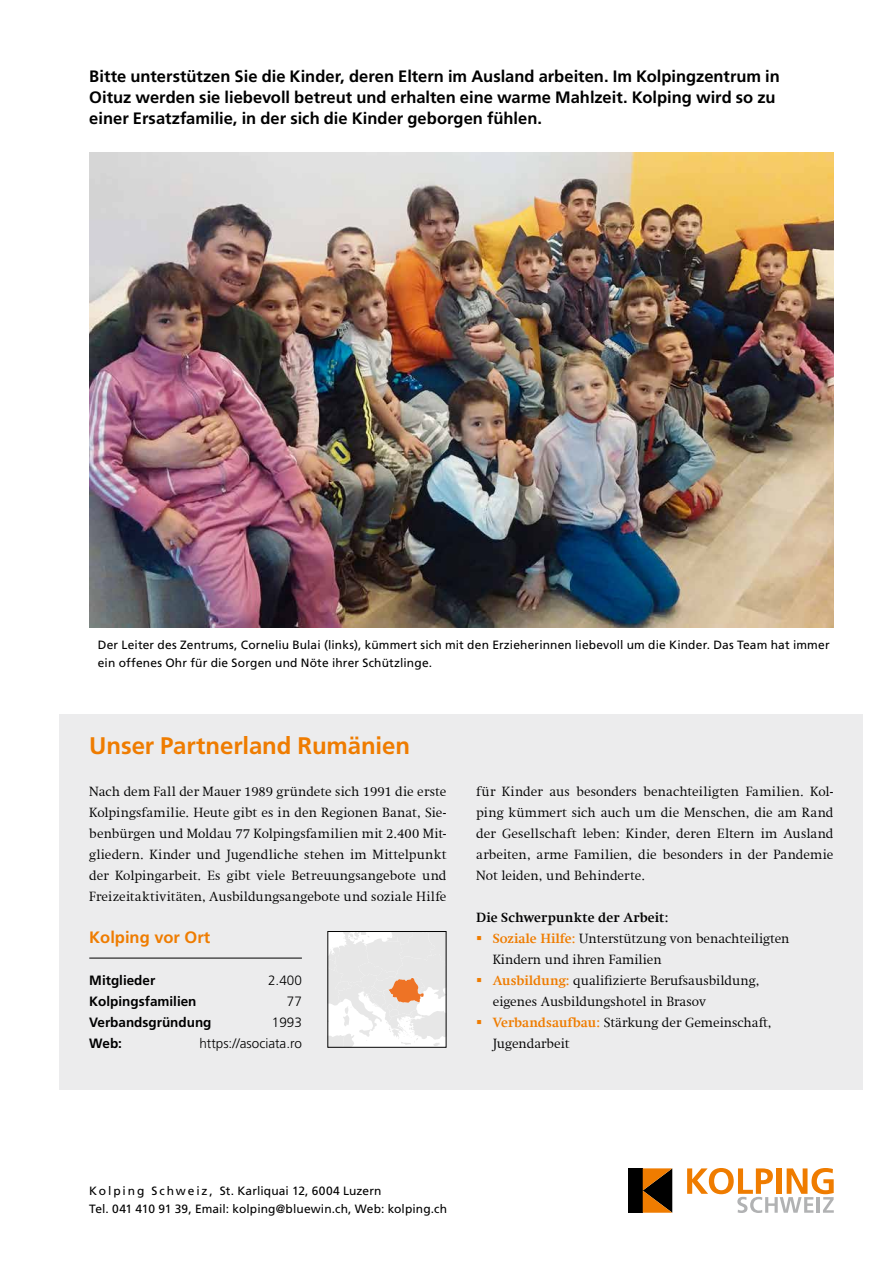
<style>
.page{position:relative;width:893px;height:1263px;background:#fff}
.page>*{position:absolute;margin:0;border:0;box-sizing:border-box;transform-origin:0 0}
.t1{font:700 24px "Frutiger LT Std";letter-spacing:-.005em;color:#ef7c00}
.t2{font:700 16.5px/21px "Frutiger LT Std";color:#000}
.t3{font:700 16.5px "Frutiger LT Std";color:#ef7c00}
.t4{font:300 13.5px/21px "Swift Com";color:#000}
.t5{font:700 13.5px "Frutiger LT Std";color:#000}
.t6{font:300 13.5px "Frutiger LT Std";color:#000}
.t7{font:700 13.5px "Swift Com";letter-spacing:.01em;color:#000}
.t8{font:12px/18px "Frutiger LT Std";letter-spacing:.01em;color:#000}
.s1{color:#ef7c00}
.s2{font-weight:700;color:#ef7c00}
</style>
<div class="page">
<div style="left:60px;top:714px;width:803px;height:376px;background:#ececed"></div>
<img style="left:89px;top:152px;width:744px;height:476px">
<hr style="left:89px;top:958px;width:213px;height:1px;background:#000">
<svg style="left:329px;top:931px;width:118px;height:117px"></svg>
<div style="left:327px;top:931px;width:119px;height:117px;border:1px solid #000"></div>
<div style="left:628px;top:1168px;width:15px;height:45px;background:#000"></div>
<svg style="left:643px;top:1168px;width:29px;height:45px"></svg>
<svg style="left:687px;top:1168px;width:147px;height:45px"></svg>
<p class="t2" style="left:89px;top:65px;width:692px">Bitte unterstützen Sie die Kinder, deren Eltern im Ausland arbeiten. Im Kolpingzentrum in<br>Oituz werden sie liebevoll betreut und erhalten eine warme Mahlzeit. Kolping wird so zu einer Ersatzfamilie, in der sich die Kinder geborgen fühlen.</p>
<p class="t8" style="left:98px;top:635px;width:733px">Der Leiter des Zentrums, Corneliu Bulai (links), kümmert sich mit den Erzieherinnen liebevoll um die Kinder. Das Team hat immer ein offenes Ohr für die Sorgen und Nöte ihrer Schützlinge.</p>
<h1 class="t1" style="left:89px;top:731px;width:322px">Unser Partnerland Rumänien</h1>
<p class="t4" style="left:89px;top:781px;width:359px;text-align:justify">Nach dem Fall der Mauer 1989 gründete sich 1991 die erste Kolpingsfamilie. Heute gibt es in den Regionen Banat, Sie&shy;benbürgen und Moldau 77 Kolpingsfamilien mit 2.400 Mit&shy;gliedern. Kinder und Jugendliche stehen im Mittelpunkt der Kolpingarbeit. Es gibt viele Betreuungsangebote und Freizeitaktivitäten, Ausbildungsangebote und soziale Hilfe</p>
<p class="t4" style="left:476px;top:781px;width:359px;text-align:justify">für Kinder aus besonders benachteiligten Familien. Kol&shy;ping kümmert sich auch um die Menschen, die am Rand der Gesellschaft leben: Kinder, deren Eltern im Ausland arbeiten, arme Familien, die besonders in der Pandemie Not leiden, und Behinderte.</p>
<p class="t7" style="left:476px;top:909px;width:194px">Die Schwerpunkte der Arbeit:</p>
<p class="t4" style="left:493px;top:928px;width:298px;text-indent:-16px"><span class="s1">▪</span> <span class="s2">Soziale Hilfe:</span> Unterstützung von benachteiligten<br>Kindern und ihren Familien</p>
<p class="t4" style="left:493px;top:970px;width:268px;text-indent:-16px"><span class="s1">▪</span> <span class="s2">Ausbildung:</span> qualifizierte Berufsausbildung, eigenes Ausbildungshotel in Brasov</p>
<p class="t4" style="left:493px;top:1012px;width:280px;text-indent:-16px"><span class="s1">▪</span> <span class="s2">Verbandsaufbau:</span> Stärkung der Gemeinschaft,<br>Jugendarbeit</p>
<p class="t3" style="left:89px;top:927px;width:123px">Kolping vor Ort</p>
<p class="t5" style="left:89px;top:972px;width:68px">Mitglieder</p>
<p class="t6" style="left:268px;top:972px;width:35px">2.400</p>
<p class="t5" style="left:89px;top:993px;width:109px">Kolpingsfamilien</p>
<p class="t6" style="left:287px;top:993px;width:17px">77</p>
<p class="t5" style="left:89px;top:1014px;width:124px">Verbandsgründung</p>
<p class="t6" style="left:272px;top:1014px;width:32px">1993</p>
<p class="t5" style="left:89px;top:1035px;width:34px">Web:</p>
<p class="t6" style="left:199px;top:1035px;width:104px">https://asociata.ro</p>
<p class="t8" style="left:89px;top:1182px;width:359px">Ko l p i n g S c h w e i z , St. Karliquai 12, 6004 Luzern<br>Tel. 041 410 91 39, Email: kolping@bluewin.ch, Web: kolping.ch</p>
</div>
